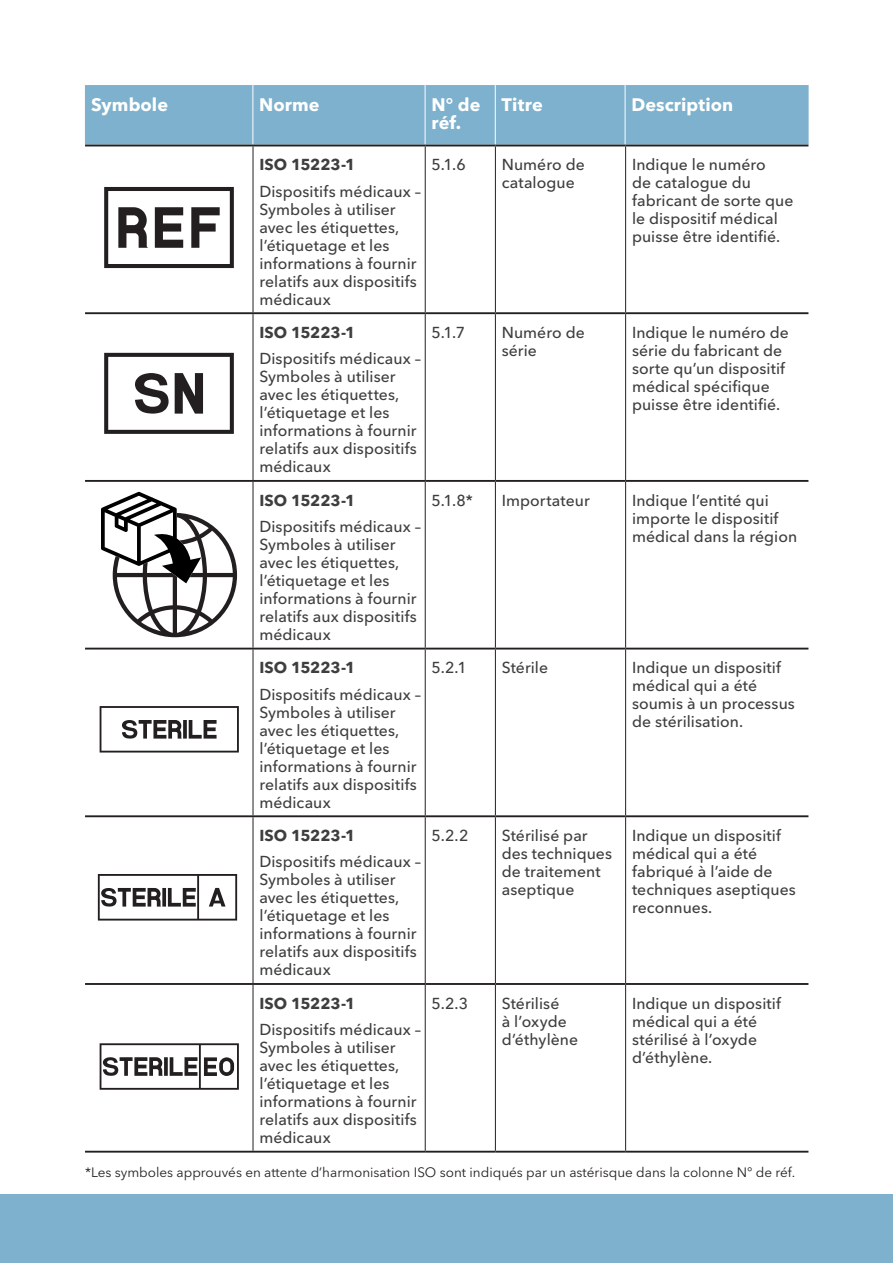
<style>
.page{position:relative;width:893px;height:1263px;background:#fff}
.page>*{position:absolute;margin:0;border:0;box-sizing:border-box;transform-origin:0 0}
.t1{font:700 18px/18px "Avenir Next LT Pro";letter-spacing:.005em;color:#fff}
.Table_copy{font:500 15.75px/18px "Avenir Next LT Pro";letter-spacing:.005em;color:#3e3e3f}
.Table_copy-2{font:700 15.75px "Avenir Next LT Pro";letter-spacing:-.005em;color:#3e3e3f}
.IFU_TEXT{font:13.5px "Avenir Next LT Pro";color:#231f20}
</style>
<div class="page">
<div style="left:85px;top:85px;width:724px;height:60px;background:#7db1cd"></div>
<hr style="left:252px;top:85px;width:1px;height:60px;background:#fff">
<hr style="left:425px;top:85px;width:1px;height:60px;background:#fff">
<hr style="left:495px;top:85px;width:1px;height:60px;background:#fff">
<hr style="left:625px;top:85px;width:1px;height:60px;background:#fff">
<div style="left:0;top:1194px;width:893px;height:69px;background:#7db1cd"></div>
<svg style="left:98px;top:874px;width:139px;height:46px"></svg>
<svg style="left:100px;top:1043px;width:139px;height:47px"></svg>
<svg style="left:100px;top:706px;width:139px;height:46px"></svg>
<hr style="left:253px;top:146px;width:1px;height:166px;background:#231f20">
<hr style="left:425px;top:146px;width:1px;height:166px;background:#231f20">
<hr style="left:495px;top:146px;width:1px;height:166px;background:#231f20">
<hr style="left:625px;top:146px;width:1px;height:166px;background:#231f20">
<hr style="left:253px;top:314px;width:1px;height:166px;background:#231f20">
<hr style="left:425px;top:314px;width:1px;height:166px;background:#231f20">
<hr style="left:495px;top:314px;width:1px;height:166px;background:#231f20">
<hr style="left:625px;top:314px;width:1px;height:166px;background:#231f20">
<hr style="left:253px;top:482px;width:1px;height:166px;background:#231f20">
<hr style="left:425px;top:482px;width:1px;height:166px;background:#231f20">
<hr style="left:495px;top:482px;width:1px;height:166px;background:#231f20">
<hr style="left:625px;top:482px;width:1px;height:166px;background:#231f20">
<hr style="left:253px;top:649px;width:1px;height:166px;background:#231f20">
<hr style="left:425px;top:649px;width:1px;height:166px;background:#231f20">
<hr style="left:495px;top:649px;width:1px;height:166px;background:#231f20">
<hr style="left:625px;top:649px;width:1px;height:166px;background:#231f20">
<hr style="left:253px;top:817px;width:1px;height:166px;background:#231f20">
<hr style="left:425px;top:817px;width:1px;height:166px;background:#231f20">
<hr style="left:495px;top:817px;width:1px;height:166px;background:#231f20">
<hr style="left:625px;top:817px;width:1px;height:166px;background:#231f20">
<hr style="left:253px;top:985px;width:1px;height:166px;background:#231f20">
<hr style="left:425px;top:985px;width:1px;height:166px;background:#231f20">
<hr style="left:495px;top:985px;width:1px;height:166px;background:#231f20">
<hr style="left:625px;top:985px;width:1px;height:166px;background:#231f20">
<hr style="left:85px;top:145px;width:168px;height:1px;background:#231f20">
<hr style="left:253px;top:145px;width:172px;height:1px;background:#231f20">
<hr style="left:425px;top:145px;width:70px;height:1px;background:#231f20">
<hr style="left:495px;top:145px;width:131px;height:1px;background:#231f20">
<hr style="left:626px;top:145px;width:182px;height:1px;background:#231f20">
<hr style="left:85px;top:312px;width:168px;height:2px;background:#231f20">
<hr style="left:253px;top:312px;width:172px;height:2px;background:#231f20">
<hr style="left:425px;top:312px;width:70px;height:2px;background:#231f20">
<hr style="left:495px;top:312px;width:131px;height:2px;background:#231f20">
<hr style="left:626px;top:312px;width:182px;height:2px;background:#231f20">
<hr style="left:85px;top:480px;width:168px;height:2px;background:#231f20">
<hr style="left:253px;top:480px;width:172px;height:2px;background:#231f20">
<hr style="left:425px;top:480px;width:70px;height:2px;background:#231f20">
<hr style="left:495px;top:480px;width:131px;height:2px;background:#231f20">
<hr style="left:626px;top:480px;width:182px;height:2px;background:#231f20">
<hr style="left:85px;top:648px;width:168px;height:1px;background:#231f20">
<hr style="left:253px;top:648px;width:172px;height:1px;background:#231f20">
<hr style="left:425px;top:648px;width:70px;height:1px;background:#231f20">
<hr style="left:495px;top:648px;width:131px;height:1px;background:#231f20">
<hr style="left:626px;top:648px;width:182px;height:1px;background:#231f20">
<hr style="left:85px;top:815px;width:168px;height:2px;background:#231f20">
<hr style="left:253px;top:815px;width:172px;height:2px;background:#231f20">
<hr style="left:425px;top:815px;width:70px;height:2px;background:#231f20">
<hr style="left:495px;top:815px;width:131px;height:2px;background:#231f20">
<hr style="left:626px;top:815px;width:182px;height:2px;background:#231f20">
<hr style="left:85px;top:983px;width:168px;height:2px;background:#231f20">
<hr style="left:253px;top:983px;width:172px;height:2px;background:#231f20">
<hr style="left:425px;top:983px;width:70px;height:2px;background:#231f20">
<hr style="left:495px;top:983px;width:131px;height:2px;background:#231f20">
<hr style="left:626px;top:983px;width:182px;height:2px;background:#231f20">
<hr style="left:85px;top:1151px;width:168px;height:1px;background:#231f20">
<hr style="left:253px;top:1151px;width:172px;height:1px;background:#231f20">
<hr style="left:425px;top:1151px;width:70px;height:1px;background:#231f20">
<hr style="left:495px;top:1151px;width:131px;height:1px;background:#231f20">
<hr style="left:626px;top:1151px;width:182px;height:1px;background:#231f20">
<svg style="left:104px;top:187px;width:130px;height:81px"></svg>
<svg style="left:104px;top:353px;width:130px;height:81px"></svg>
<svg style="left:101px;top:492px;width:136px;height:145px"></svg>
<p class="t1" style="left:91px;top:96px;width:78px">Symbole</p>
<p class="t1" style="left:259px;top:96px;width:62px">Norme</p>
<p class="t1" style="left:431px;top:96px;width:51px">N° de réf.</p>
<p class="t1" style="left:502px;top:96px;width:43px">Titre</p>
<p class="t1" style="left:631px;top:96px;width:103px">Description</p>
<p class="Table_copy-2" style="left:259px;top:155px;width:97px">ISO 15223-1</p>
<p class="Table_copy" style="left:259px;top:182px;width:163px">Dispositifs médicaux –<br>Symboles à utiliser avec les étiquettes, l’étiquetage et les informations à fournir relatifs aux dispositifs médicaux</p>
<p class="Table_copy" style="left:432px;top:156px;width:36px">5.1.6</p>
<p class="Table_copy" style="left:502px;top:156px;width:84px">Numéro de catalogue</p>
<p class="Table_copy" style="left:632px;top:156px;width:163px">Indique le numéro<br>de catalogue du fabricant de sorte que le dispositif médical puisse être identifié.</p>
<p class="Table_copy-2" style="left:259px;top:323px;width:97px">ISO 15223-1</p>
<p class="Table_copy" style="left:259px;top:350px;width:163px">Dispositifs médicaux –<br>Symboles à utiliser avec les étiquettes, l’étiquetage et les informations à fournir relatifs aux dispositifs médicaux</p>
<p class="Table_copy-2" style="left:259px;top:490px;width:97px">ISO 15223-1</p>
<p class="Table_copy" style="left:259px;top:517px;width:163px">Dispositifs médicaux –<br>Symboles à utiliser avec les étiquettes, l’étiquetage et les informations à fournir relatifs aux dispositifs médicaux</p>
<p class="Table_copy-2" style="left:259px;top:658px;width:97px">ISO 15223-1</p>
<p class="Table_copy" style="left:259px;top:685px;width:163px">Dispositifs médicaux –<br>Symboles à utiliser avec les étiquettes, l’étiquetage et les informations à fournir relatifs aux dispositifs médicaux</p>
<p class="Table_copy-2" style="left:259px;top:826px;width:97px">ISO 15223-1</p>
<p class="Table_copy" style="left:259px;top:853px;width:163px">Dispositifs médicaux –<br>Symboles à utiliser avec les étiquettes, l’étiquetage et les informations à fournir relatifs aux dispositifs médicaux</p>
<p class="Table_copy-2" style="left:259px;top:993px;width:97px">ISO 15223-1</p>
<p class="Table_copy" style="left:259px;top:1021px;width:163px">Dispositifs médicaux –<br>Symboles à utiliser avec les étiquettes, l’étiquetage et les informations à fournir relatifs aux dispositifs médicaux</p>
<p class="Table_copy" style="left:432px;top:323px;width:35px">5.1.7</p>
<p class="Table_copy" style="left:502px;top:323px;width:84px">Numéro de série</p>
<p class="Table_copy" style="left:632px;top:323px;width:158px">Indique le numéro de série du fabricant de sorte qu’un dispositif médical spécifique puisse être identifié.</p>
<p class="Table_copy" style="left:432px;top:491px;width:43px">5.1.8*</p>
<p class="Table_copy" style="left:502px;top:491px;width:89px">Importateur</p>
<p class="Table_copy" style="left:632px;top:491px;width:167px">Indique l’entité qui importe le dispositif médical dans la région</p>
<p class="Table_copy" style="left:432px;top:659px;width:37px">5.2.1</p>
<p class="Table_copy" style="left:502px;top:659px;width:48px">Stérile</p>
<p class="Table_copy" style="left:632px;top:659px;width:164px">Indique un dispositif médical qui a été soumis à un processus de stérilisation.</p>
<p class="Table_copy" style="left:432px;top:826px;width:38px">5.2.2</p>
<p class="Table_copy" style="left:502px;top:826px;width:112px">Stérilisé par des techniques de traitement aseptique</p>
<p class="Table_copy" style="left:632px;top:826px;width:165px">Indique un dispositif médical qui a été fabriqué à l’aide de techniques aseptiques reconnues.</p>
<p class="Table_copy" style="left:432px;top:994px;width:38px">5.2.3</p>
<p class="Table_copy" style="left:502px;top:994px;width:78px">Stérilisé<br>à l’oxyde d’éthylène</p>
<p class="Table_copy" style="left:632px;top:994px;width:151px">Indique un dispositif médical qui a été stérilisé à l’oxyde d’éthylène.</p>
<p class="IFU_TEXT" style="left:85px;top:1165px;width:712px">*Les symboles approuvés en attente d’harmonisation ISO sont indiqués par un astérisque dans la colonne N° de réf.</p>
</div>
